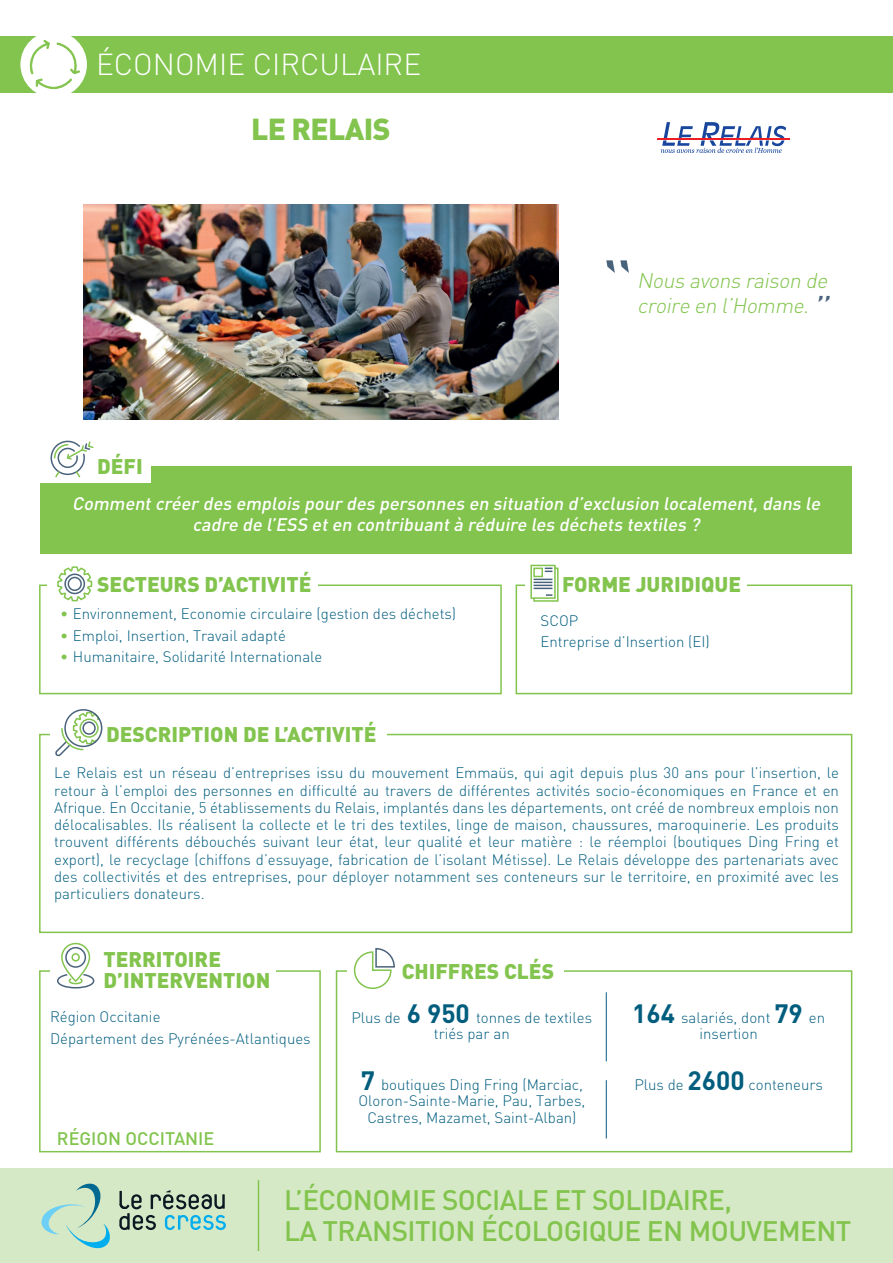
<style>
.page{position:relative;width:893px;height:1263px;background:#fff}
.page>*{position:absolute;margin:0;border:0;box-sizing:border-box;transform-origin:0 0}
.t1{font:italic 300 45px "DIN";color:#4a637c}
.t2{font:300 30px "DIN";color:#fff}
.t3{font:900 30px "DIN";letter-spacing:-.02em;color:#82c44d}
.t4{font:500 27.9px/30.8px "DIN";letter-spacing:-.02em;color:#82c44d}
.t5{font:900 21px/21px "DIN";color:#82c44d}
.t6{font:italic 300 21px/25.2px "DIN";color:#82c44d}
.t7{font:italic 500 18px/21.6px "DIN";color:#fff;text-align:center}
.t8{font:500 18px "DIN";color:#82c44d}
.t9{font:300 15px/17.2px "DIN";color:#005d7e;text-align:center}
.s1{color:#82c44d}
.s2{font-weight:700;font-size:26.25px}
</style>
<div class="page">
<img style="left:84px;top:205px;width:474px;height:215px">
<div style="left:0;top:1168px;width:893px;height:95px;background:#d6e9c6"></div>
<hr style="left:258px;top:1180px;width:1px;height:71px;background:#82c44d">
<div style="left:516px;top:584px;width:336px;height:110px;border:2px solid #82c44d"></div>
<div style="left:39px;top:584px;width:463px;height:110px;border:2px solid #82c44d"></div>
<div style="left:525px;top:580px;width:222px;height:13px;background:#fff"></div>
<svg style="left:530px;top:564px;width:29px;height:38px"></svg>
<div style="left:39px;top:970px;width:282px;height:182px;border:2px solid #82c44d"></div>
<div style="left:50px;top:965px;width:225px;height:14px;background:#fff"></div>
<div style="left:336px;top:970px;width:516px;height:182px;border:2px solid #82c44d"></div>
<div style="left:347px;top:965px;width:217px;height:14px;background:#fff"></div>
<div style="left:47px;top:580px;width:271px;height:14px;background:#fff"></div>
<div style="left:40px;top:467px;width:812px;height:87px;background:#82c44d"></div>
<div style="left:28px;top:459px;width:122px;height:23px;background:#fff"></div>
<svg style="left:50px;top:440px;width:44px;height:38px"></svg>
<div style="left:61px;top:943px;width:29px;height:38px;border:2px solid #82c44d;border-radius:14px"></div>
<svg style="left:57px;top:973px;width:38px;height:16px"></svg>
<div style="left:65px;top:947px;width:21px;height:21px;border:2px solid #4a637c;border-radius:50%"></div>
<div style="left:71px;top:953px;width:9px;height:8px;border:2px solid #82c44d;border-radius:50%"></div>
<svg style="left:353px;top:948px;width:42px;height:41px"></svg>
<svg style="left:57px;top:566px;width:36px;height:36px"></svg>
<div style="left:39px;top:734px;width:813px;height:199px;border:2px solid #82c44d"></div>
<div style="left:50px;top:729px;width:337px;height:13px;background:#fff"></div>
<div style="left:64px;top:709px;width:38px;height:38px;border:2px solid #4a637c;border-radius:50%"></div>
<svg style="left:55px;top:711px;width:46px;height:46px"></svg>
<svg style="left:41px;top:1183px;width:69px;height:66px"></svg>
<svg style="left:119px;top:1190px;width:107px;height:40px"></svg>
<hr style="left:606px;top:992px;width:1px;height:69px;background:#005d7e">
<div style="left:0;top:36px;width:893px;height:57px;background:#82c44d"></div>
<div style="left:20px;top:31px;width:67px;height:67px;background:#fff;border-radius:50%"></div>
<svg style="left:29px;top:39px;width:52px;height:50px"></svg>
<hr style="left:606px;top:1080px;width:1px;height:58px;background:#005d7e">
<svg style="left:657px;top:122px;width:133px;height:31px"></svg>
<h2 class="t2" style="left:96px;top:46px;width:327px">ÉCONOMIE CIRCULAIRE</h2>
<h2 class="t3" style="left:251px;top:110px;width:141px">LE RELAIS</h2>
<h3 class="t5" style="left:97px;top:455px;width:47px">DÉFI</h3>
<h3 class="t6" style="left:637px;top:267px;width:196px">Nous avons raison de croire en l’Homme.</h3>
<h1 class="t1" style="left:810px;top:285px;width:30px">”</h1>
<p class="t7" style="left:72px;top:492px;width:753px">Commentcréer des emplois pour des personnes en situation d’exclusion localement,dans le cadre de l’ESS eten contribuantà réduire les déchets textiles ?</p>
<h3 class="t5" style="left:97px;top:573px;width:216px">SECTEURS D’ACTIVITÉ</h3>
<p class="t9" style="left:60px;top:605px;width:398px"><span class="s1">•</span> Environnement, Economie circulaire (gestion des déchets)</p>
<p class="t9" style="left:60px;top:626px;width:227px"><span class="s1">•</span> Emploi, Insertion, Travail adapté</p>
<p class="t9" style="left:60px;top:648px;width:264px"><span class="s1">•</span> Humanitaire, Solidarité Internationale</p>
<h3 class="t5" style="left:106px;top:723px;width:272px">DESCRIPTION DE L’ACTIVITÉ</h3>
<h3 class="t5" style="left:562px;top:573px;width:181px">FORME JURIDIQUE</h3>
<p class="t9" style="left:540px;top:609px;width:171px;line-height:21.5px;text-align:left">SCOP<br>Entreprise d’Insertion (EI)</p>
<p class="t9" style="left:54px;top:764px;width:786px;text-align:justify">Le Relais est un réseau d’entreprises issu du mouvement Emmaüs, qui agit depuis plus 30 ans pour l’insertion, le retour à l’emploi des personnes en difficulté au travers de différentes activités socio-économiques en France et en Afrique. En Occitanie, 5 établissements du Relais, implantés dans les départements, ont créé de nombreux emplois non délocalisables. Ils réalisent la collecte et le tri des textiles, linge de maison, chaussures, maroquinerie. Les produits trouvent différents débouchés suivant leur état, leur qualité et leur matière : le réemploi (boutiques Ding Fring et export), le recyclage (chiffons d’essuyage, fabrication de l’isolant Métisse). Le Relais développe des partenariats avec des collectivités et des entreprises, pour déployer notamment ses conteneurs sur le territoire, en proximité avec les particuliers donateurs.</p>
<h3 class="t5" style="left:104px;top:947px;width:168px">TERRITOIRE<br>D’INTERVENTION</h3>
<p class="t9" style="left:50px;top:1006px;width:262px;line-height:21.5px;text-align:left">Région Occitanie<br>Département des Pyrénées-Atlantiques</p>
<p class="t8" style="left:57px;top:1127px;width:159px">RÉGION OCCITANIE</p>
<h3 class="t5" style="left:402px;top:959px;width:154px">CHIFFRES CLÉS</h3>
<p class="t9" style="left:351px;top:1009px;width:242px;line-height:16.5px">Plus de <span class="s2">6 950</span> tonnes de textiles triés par an</p>
<p class="t9" style="left:358px;top:1076px;width:228px;line-height:16.5px"><span class="s2">7</span> boutiques Ding Fring (Marciac,<br>Oloron-Sainte-Marie, Pau, Tarbes,<br>Castres, Mazamet, Saint-Alban)</p>
<p class="t9" style="left:632px;top:1009px;width:194px;line-height:16.5px"><span class="s2">164</span> salariés, dont <span class="s2">79</span> en insertion</p>
<p class="t9" style="left:634px;top:1075px;width:190px">Plus de <span class="s2">2600</span> conteneurs</p>
<h3 class="t4" style="left:284px;top:1184px;width:569px">L’ÉCONOMIE SOCIALE ET SOLIDAIRE,<br>LA TRANSITION ÉCOLOGIQUE EN MOUVEMENT</h3>
</div>
